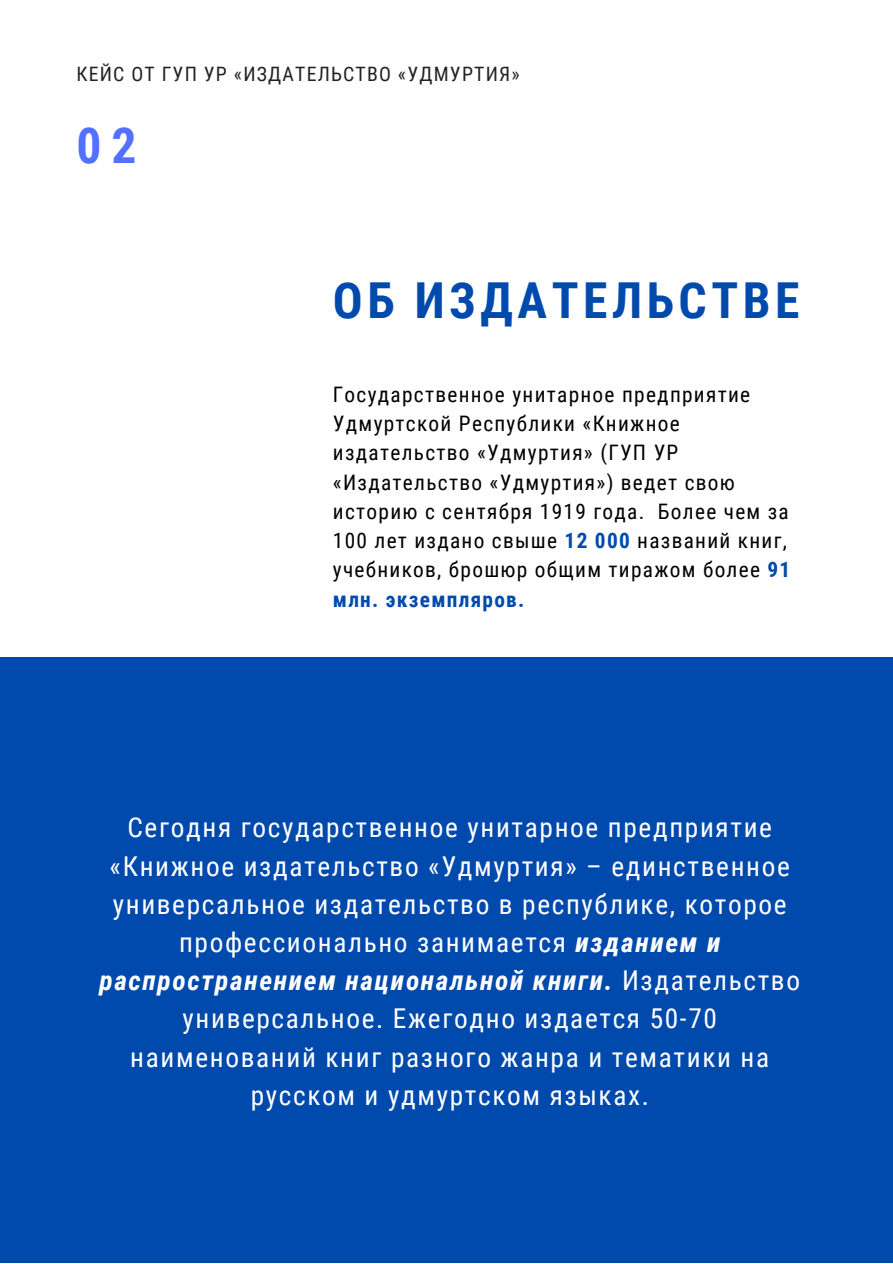
<style>
.page{position:relative;width:893px;height:1264px;background:#fff}
.page>*{position:absolute;margin:0;border:0;box-sizing:border-box;transform-origin:0 0}
.t1{font:700 49.65px "Roboto Condensed";letter-spacing:.09em;color:#004aad}
.t2{font:700 49.65px "Roboto Condensed";color:#5271ff}
.t3{font:27.3px/38.2px "Roboto Condensed";letter-spacing:.06em;color:#fff;text-align:center}
.t4{font:21.3px/29.2px "Roboto Condensed";letter-spacing:.06em;color:#000}
.t5{font:19.8px "Roboto Condensed";letter-spacing:.06em;color:#222}
.s1{font-weight:700;color:#004aad}
.s2{font-weight:700;font-style:italic}
</style>
<div class="page">
<div style="left:0;top:657px;width:892px;height:605px;background:#004aad"></div>
<p class="t5" style="left:76px;top:63px;width:445px">КЕЙС ОТ ГУП УР «ИЗДАТЕЛЬСТВО «УДМУРТИЯ»</p>
<h1 class="t2" style="left:76px;top:117px;width:62px">02</h1>
<h1 class="t1" style="left:333px;top:272px;width:468px">ОБ ИЗДАТЕЛЬСТВЕ</h1>
<p class="t4" style="left:333px;top:380px;width:459px">Государственное унитарное предприятие Удмуртской Республики «Книжное издательство «Удмуртия» (ГУП УР «Издательство «Удмуртия») ведет свою историю с сентября 1919 года. Более чем за 100 лет издано свыше <span class="s1">12 000</span> названий книг, учебников, брошюр общим тиражом более <span class="s1">91 млн. экземпляров.</span></p>
<p class="t3" style="left:99px;top:808px;width:702px">Сегодня государственное унитарное предприятие «Книжное издательство «Удмуртия» – единственное универсальное издательство в республике, которое профессионально занимается <span class="s2">изданием и распространением национальной книги.</span> Издательство универсальное. Ежегодно издается 50-70 наименований книг разного жанра и тематики на русском и удмуртском языках.</p>
</div>
